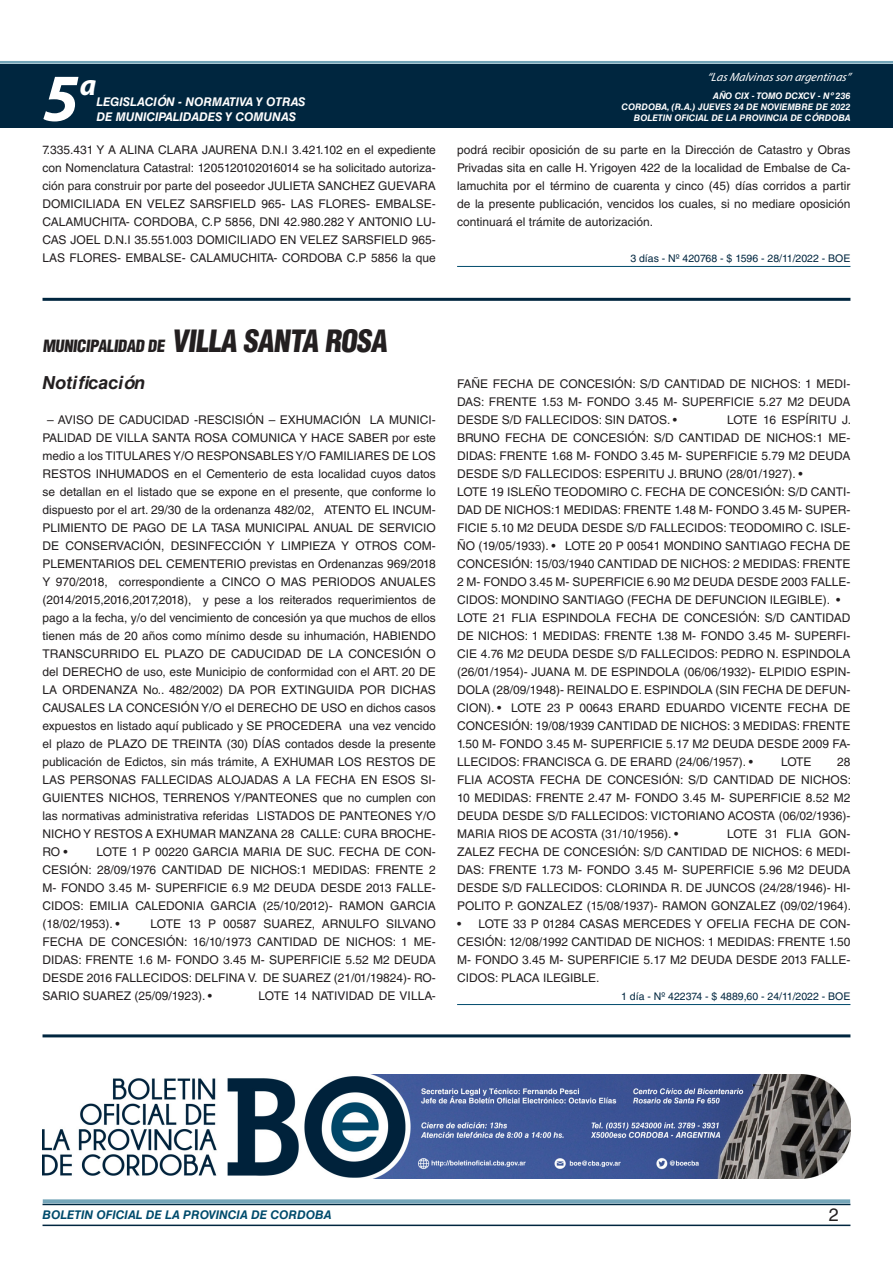
<style>
.page{position:relative;width:893px;height:1263px;background:#fff}
.page>*{position:absolute;margin:0;border:0;box-sizing:border-box;transform-origin:0 0}
.t1{font:italic 700 67.5px "Myriad Pro";color:#fff}
.t2{font:italic 700 30px "Myriad Pro";color:#fff}
.NOMBRE_DE_MINISTERIO{font:italic 700 18px "Helvetica LT Std";color:#231f20}
.t3{font:18px "Helvetica LT Std";color:#231f20}
.BASE{font:900 condensed 16.5px "Helvetica LT Std";color:#231f20}
.TEXTO_BASE{font:12px/18px "Helvetica LT Std";color:#231f20;text-align:justify}
.t4{font:italic 700 12px "Helvetica LT Std";color:#fff}
.t5{font:italic 700 12px "Helvetica LT Std";color:#004b6c}
.t6{font:italic 12px "Myriad Pro";color:#fff}
.FECHA_DE_VENCIMIENTO{font:10.5px "Helvetica LT Std";color:#00263f}
.t7{font:italic 700 9px/10.8px "Helvetica LT Std";color:#fff;text-align:right}
.s1{font-size:30px}
</style>
<div class="page">
<div style="left:0;top:61px;width:893px;height:6px;background:#fff;opacity:.75"></div>
<div style="left:0;top:64px;width:893px;height:64px;background:#00263f"></div>
<hr style="left:43px;top:1224px;width:807px;height:2px;background:#00263f">
<div style="left:42px;top:1198px;width:809px;height:8px;background:#fff;opacity:.75"></div>
<hr style="left:457px;top:266px;width:393px;height:1px;background:#004b6c">
<hr style="left:43px;top:298px;width:807px;height:3px;background:#00263f">
<hr style="left:457px;top:1004px;width:393px;height:1px;background:#004b6c">
<hr style="left:43px;top:1034px;width:807px;height:3px;background:#00263f">
<img style="left:43px;top:1075px;width:807px;height:103px">
<h1 class="t1" style="left:43px;top:54px;width:38px">5</h1>
<h2 class="t2" style="left:80px;top:66px;width:18px">a</h2>
<p class="t4" style="left:96px;top:95px;width:211px">LEGISLACIÓN - NORMATIVA Y OTRAS</p>
<p class="t4" style="left:96px;top:109px;width:201px">DE MUNICIPALIDADES Y COMUNAS</p>
<p class="t6" style="left:707px;top:70px;width:145px">“LasMalvinasson argentinas”</p>
<p class="t7" style="left:622px;top:91px;width:230px">AÑO CIX - TOMO DCXCV - Nº 236<br>CORDOBA, (R.A.) JUEVES 24 DE NOVIEMBRE DE 2022<br>BOLETIN OFICIAL DE LA PROVINCIA DE CÓRDOBA</p>
<p class="TEXTO_BASE" style="left:43px;top:141px;width:395px">7.335.431 Y A ALINA CLARA JAURENA D.N.I 3.421.102 en el expediente con Nomenclatura Catastral: 1205120102016014 se ha solicitado autoriza&shy;ción para construir por parte del poseedor JULIETA SANCHEZ GUEVARA DOMICILIADA EN VELEZ SARSFIELD 965- LAS FLORES- EMBALSE-CALAMUCHITA- CORDOBA, C.P 5856, DNI 42.980.282 Y ANTONIO LU-CAS JOEL D.N.I 35.551.003 DOMICILIADO EN VELEZ SARSFIELD 965- LAS FLORES- EMBALSE- CALAMUCHITA- CORDOBA C.P 5856 la que</p>
<p class="TEXTO_BASE" style="left:457px;top:141px;width:395px">podrá recibir oposición de su parte en la Dirección de Catastro y Obras Privadas sita en calle H. Yrigoyen 422 de la localidad de Embalse de Ca&shy;lamuchita por el término de cuarenta y cinco (45) días corridos a partir de la presente publicación, vencidos los cuales, si no mediare oposición continuará el trámite de autorización.</p>
<p class="FECHA_DE_VENCIMIENTO" style="left:630px;top:252px;width:222px">3 días - Nº 420768 - $ 1596 - 28/11/2022 - BOE</p>
<p class="BASE" style="left:43px;top:335px;width:351px">MUNICIPALIDAD DE <span class="s1">VILLA SANTA ROSA</span></p>
<p class="NOMBRE_DE_MINISTERIO" style="left:43px;top:372px;width:105px">Notificación</p>
<p class="TEXTO_BASE" style="left:43px;top:411px;width:395px;text-indent:5px">– AVISO DE CADUCIDAD -RESCISIÓN – EXHUMACIÓN LA MUNICI-PALIDAD DE VILLA SANTA ROSA COMUNICA Y HACE SABER por este medio a los TITULARES Y/O RESPONSABLES Y/O FAMILIARES DE LOS RESTOS INHUMADOS en el Cementerio de esta localidad cuyos datos se detallan en el listado que se expone en el presente, que conforme lo dispuesto por el art. 29/30 de la ordenanza 482/02, ATENTO EL INCUM-PLIMIENTO DE PAGO DE LA TASA MUNICIPAL ANUAL DE SERVICIO DE CONSERVACIÓN, DESINFECCIÓN Y LIMPIEZA Y OTROS COM-PLEMENTARIOS DEL CEMENTERIO previstas en Ordenanzas 969/2018<br>Y 970/2018, correspondiente a CINCO O MAS PERIODOS ANUALES (2014/2015,2016,2017,2018), y pese a los reiterados requerimientos de pago a la fecha, y/o del vencimiento de concesión ya que muchos de ellos tienen más de 20 años como mínimo desde su inhumación, HABIENDO TRANSCURRIDO EL PLAZO DE CADUCIDAD DE LA CONCESIÓN O del DERECHO de uso, este Municipio de conformidad con el ART. 20 DE LA ORDENANZA No.. 482/2002) DA POR EXTINGUIDA POR DICHAS CAUSALES LA CONCESIÓN Y/O el DERECHO DE USO en dichos casos expuestos en listado aquí publicado y SE PROCEDERA una vez vencido el plazo de PLAZO DE TREINTA (30) DÍAS contados desde la presente publicación de Edictos, sin más trámite, A EXHUMAR LOS RESTOS DE LAS PERSONAS FALLECIDAS ALOJADAS A LA FECHA EN ESOS SI-GUIENTES NICHOS, TERRENOS Y/PANTEONES que no cumplen con las normativas administrativa referidas LISTADOS DE PANTEONES Y/O NICHO Y RESTOS A EXHUMAR MANZANA 28 CALLE: CURA BROCHE-RO •</p>
<p class="TEXTO_BASE" style="left:43px;top:843px;width:395px;text-indent:54px">LOTE 1 P 00220 GARCIA MARIA DE SUC. FECHA DE CON-CESIÓN: 28/09/1976 CANTIDAD DE NICHOS:1 MEDIDAS: FRENTE 2<br>M- FONDO 3.45 M- SUPERFICIE 6.9 M2 DEUDA DESDE 2013 FALLE-CIDOS: EMILIA CALEDONIA GARCIA (25/10/2012)- RAMON GARCIA (18/02/1953). •</p>
<p class="TEXTO_BASE" style="left:43px;top:915px;width:395px;text-indent:108px">LOTE 13 P 00587 SUAREZ, ARNULFO SILVANO FECHA DE CONCESIÓN: 16/10/1973 CANTIDAD DE NICHOS: 1 ME-DIDAS: FRENTE 1.6 M- FONDO 3.45 M- SUPERFICIE 5.52 M2 DEUDA DESDE 2016 FALLECIDOS: DELFINA V. DE SUAREZ (21/01/19824)- RO-SARIO SUAREZ (25/09/1923). •</p>
<p class="TEXTO_BASE" style="left:259px;top:987px;width:179px">LOTE 14 NATIVIDAD DE VILLA-</p>
<p class="TEXTO_BASE" style="left:457px;top:375px;width:395px">FAÑE FECHA DE CONCESIÓN: S/D CANTIDAD DE NICHOS: 1 MEDI-DAS: FRENTE 1.53 M- FONDO 3.45 M- SUPERFICIE 5.27 M2 DEUDA DESDE S/D FALLECIDOS: SIN DATOS. •</p>
<p class="TEXTO_BASE" style="left:457px;top:411px;width:396px;text-align:left;text-indent:270px">LOTE 16 ESPÍRITU J.<br>BRUNO FECHA DE CONCESIÓN: S/D CANTIDAD DE NICHOS:1 ME-DIDAS: FRENTE 1.68 M- FONDO 3.45 M- SUPERFICIE 5.79 M2 DEUDA DESDE S/D FALLECIDOS: ESPERITU J. BRUNO (28/01/1927). •<br>LOTE 19 ISLEÑO TEODOMIRO C. FECHA DE CONCESIÓN: S/D CANTI-DAD DE NICHOS:1 MEDIDAS: FRENTE 1.48 M- FONDO 3.45 M- SUPER-FICIE 5.10 M2 DEUDA DESDE S/D FALLECIDOS: TEODOMIRO C. ISLE-ÑO (19/05/1933). • LOTE 20 P 00541 MONDINO SANTIAGO FECHA DE CONCESIÓN: 15/03/1940 CANTIDAD DE NICHOS: 2 MEDIDAS: FRENTE 2 M- FONDO 3.45 M- SUPERFICIE 6.90 M2 DEUDA DESDE 2003 FALLE-CIDOS: MONDINO SANTIAGO (FECHA DE DEFUNCION ILEGIBLE). • LOTE 21 FLIA ESPINDOLA FECHA DE CONCESIÓN: S/D CANTIDAD DE NICHOS: 1 MEDIDAS: FRENTE 1.38 M- FONDO 3.45 M- SUPERFI-CIE 4.76 M2 DEUDA DESDE S/D FALLECIDOS: PEDRO N. ESPINDOLA (26/01/1954)- JUANA M. DE ESPINDOLA (06/06/1932)- ELPIDIO ESPIN-DOLA (28/09/1948)- REINALDO E. ESPINDOLA (SIN FECHA DE DEFUN-CION). • LOTE 23 P 00643 ERARD EDUARDO VICENTE FECHA DE CONCESIÓN: 19/08/1939 CANTIDAD DE NICHOS: 3 MEDIDAS: FRENTE 1.50 M- FONDO 3.45 M- SUPERFICIE 5.17 M2 DEUDA DESDE 2009 FA-LLECIDOS: FRANCISCA G. DE ERARD (24/06/1957). •</p>
<p class="TEXTO_BASE" style="left:781px;top:753px;width:32px">LOTE</p>
<p class="TEXTO_BASE" style="left:457px;top:753px;width:395px;text-indent:380px">28<br>FLIA ACOSTA FECHA DE CONCESIÓN: S/D CANTIDAD DE NICHOS:<br>10 MEDIDAS: FRENTE 2.47 M- FONDO 3.45 M- SUPERFICIE 8.52 M2<br>DEUDA DESDE S/D FALLECIDOS: VICTORIANO ACOSTA (06/02/1936)- MARIA RIOS DE ACOSTA (31/10/1956). •</p>
<p class="TEXTO_BASE" style="left:457px;top:825px;width:396px;text-indent:270px">LOTE 31 FLIA GON-ZALEZ FECHA DE CONCESIÓN: S/D CANTIDAD DE NICHOS: 6 MEDI-DAS: FRENTE 1.73 M- FONDO 3.45 M- SUPERFICIE 5.96 M2 DEUDA DESDE S/D FALLECIDOS: CLORINDA R. DE JUNCOS (24/28/1946)- HI-POLITO P. GONZALEZ (15/08/1937)- RAMON GONZALEZ (09/02/1964).</p>
<p class="TEXTO_BASE" style="left:457px;top:915px;width:395px">• LOTE 33 P 01284 CASAS MERCEDES Y OFELIA FECHA DE CON-CESIÓN: 12/08/1992 CANTIDAD DE NICHOS: 1 MEDIDAS: FRENTE 1.50<br>M- FONDO 3.45 M- SUPERFICIE 5.17 M2 DEUDA DESDE 2013 FALLE-CIDOS: PLACA ILEGIBLE.</p>
<p class="FECHA_DE_VENCIMIENTO" style="left:621px;top:990px;width:231px">1 día - Nº 422374 - $ 4889,60 - 24/11/2022 - BOE</p>
<p class="t5" style="left:43px;top:1208px;width:290px">BOLETIN OFICIAL DE LA PROVINCIA DE CORDOBA</p>
<p class="t3" style="left:829px;top:1204px;width:12px">2</p>
</div>
